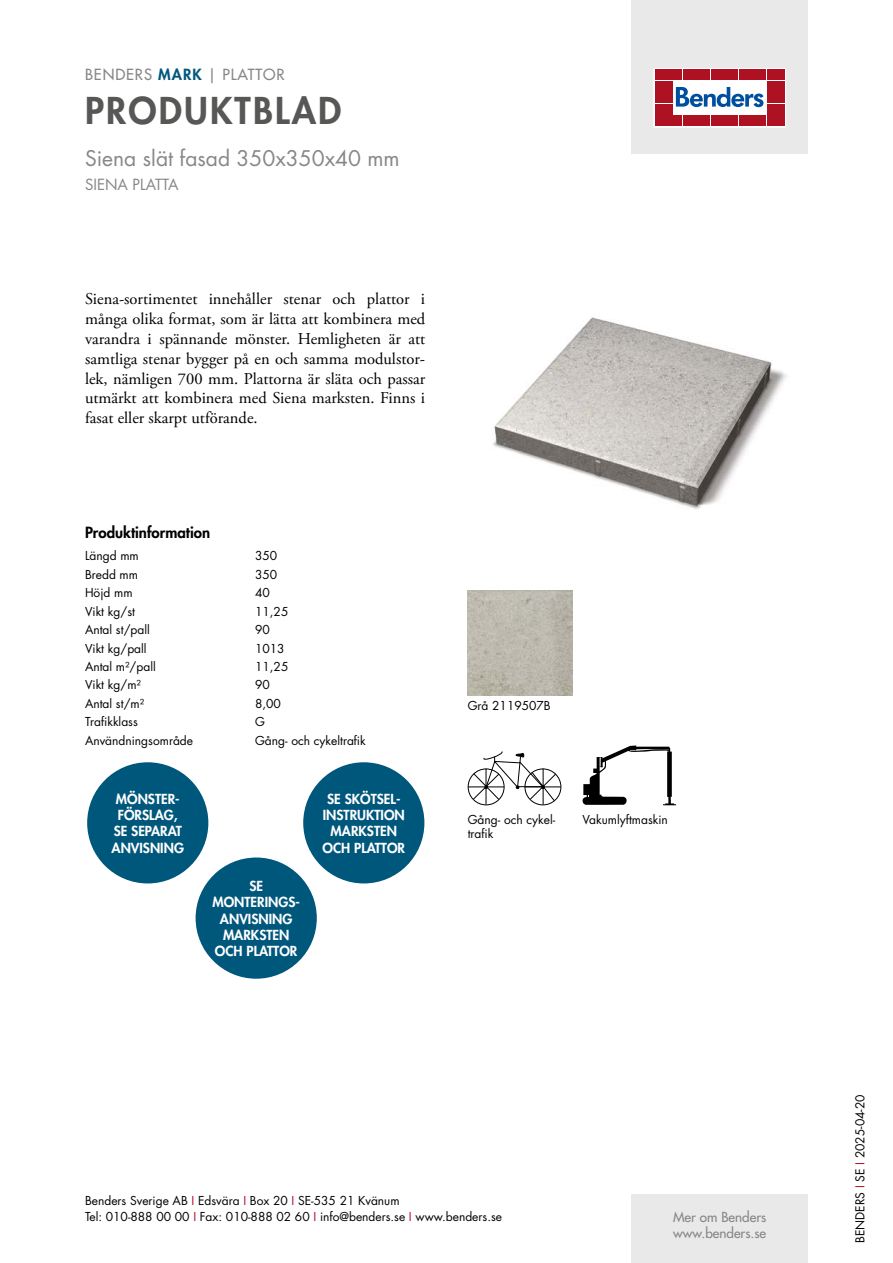
<style>
.page{position:relative;width:893px;height:1263px;background:#fff}
.page>*{position:absolute;margin:0;border:0;box-sizing:border-box;transform-origin:0 0}
.t1{font:800 36px "Futura Std";letter-spacing:.06em;color:#575756}
.t2{font:21px "Futura Std";color:#878787}
.t3{font:16.5px/19.8px "Adobe Garamond Pro";color:#000;text-align:justify}
.t4{font:500 15px "Futura Std";letter-spacing:.06em;color:#878787}
.t5{font:800 15px "Futura Std";color:#000}
.t6{font:15px "Futura Std";color:#878787}
.t7{font:800 13.5px/16.2px "Futura Std";color:#fff;text-align:center}
.t8{font:500 13.5px/16.2px "Futura Std";color:#878787}
.t9{font:12px/16.5px "Futura Std";color:#000}
.s1{font-weight:800;color:#00577c}
.s2{color:#ae1122}
</style>
<div class="page">
<div style="left:631px;top:0;width:177px;height:153px;background:#e9e9e9"></div>
<div style="left:631px;top:1195px;width:177px;height:68px;background:#e9e9e9"></div>
<svg style="left:656px;top:70px;width:128px;height:55px;background:#ebc5ca"></svg>
<div style="left:654px;top:68px;width:132px;height:59px;border:1px solid #fff"></div>
<div style="left:655px;top:70px;width:8px;height:10px;background:#ae1122"></div>
<div style="left:664px;top:70px;width:8px;height:10px;background:#ae1122"></div>
<div style="left:655px;top:81px;width:8px;height:10px;background:#ae1122"></div>
<div style="left:664px;top:81px;width:8px;height:10px;background:#ae1122"></div>
<div style="left:655px;top:93px;width:8px;height:10px;background:#ae1122"></div>
<div style="left:664px;top:93px;width:8px;height:10px;background:#ae1122"></div>
<div style="left:655px;top:104px;width:8px;height:11px;background:#ae1122"></div>
<div style="left:664px;top:104px;width:8px;height:11px;background:#ae1122"></div>
<div style="left:655px;top:116px;width:8px;height:10px;background:#ae1122"></div>
<div style="left:664px;top:116px;width:8px;height:10px;background:#ae1122"></div>
<div style="left:674px;top:70px;width:8px;height:10px;background:#ae1122"></div>
<div style="left:683px;top:70px;width:8px;height:10px;background:#ae1122"></div>
<div style="left:692px;top:70px;width:8px;height:10px;background:#ae1122"></div>
<div style="left:702px;top:70px;width:8px;height:10px;background:#ae1122"></div>
<div style="left:711px;top:70px;width:8px;height:10px;background:#ae1122"></div>
<div style="left:720px;top:70px;width:8px;height:10px;background:#ae1122"></div>
<div style="left:730px;top:70px;width:8px;height:10px;background:#ae1122"></div>
<div style="left:739px;top:70px;width:8px;height:10px;background:#ae1122"></div>
<div style="left:748px;top:70px;width:8px;height:10px;background:#ae1122"></div>
<div style="left:758px;top:70px;width:8px;height:10px;background:#ae1122"></div>
<div style="left:674px;top:116px;width:8px;height:10px;background:#ae1122"></div>
<div style="left:683px;top:116px;width:8px;height:10px;background:#ae1122"></div>
<div style="left:692px;top:116px;width:8px;height:10px;background:#ae1122"></div>
<div style="left:702px;top:116px;width:8px;height:10px;background:#ae1122"></div>
<div style="left:711px;top:116px;width:8px;height:10px;background:#ae1122"></div>
<div style="left:720px;top:116px;width:8px;height:10px;background:#ae1122"></div>
<div style="left:730px;top:116px;width:8px;height:10px;background:#ae1122"></div>
<div style="left:739px;top:116px;width:8px;height:10px;background:#ae1122"></div>
<div style="left:748px;top:116px;width:8px;height:10px;background:#ae1122"></div>
<div style="left:758px;top:116px;width:8px;height:10px;background:#ae1122"></div>
<div style="left:767px;top:70px;width:8px;height:10px;background:#ae1122"></div>
<div style="left:776px;top:70px;width:8px;height:10px;background:#ae1122"></div>
<div style="left:767px;top:81px;width:8px;height:10px;background:#ae1122"></div>
<div style="left:776px;top:81px;width:8px;height:10px;background:#ae1122"></div>
<div style="left:767px;top:93px;width:8px;height:10px;background:#ae1122"></div>
<div style="left:776px;top:93px;width:8px;height:10px;background:#ae1122"></div>
<div style="left:767px;top:104px;width:8px;height:11px;background:#ae1122"></div>
<div style="left:776px;top:104px;width:8px;height:11px;background:#ae1122"></div>
<div style="left:767px;top:116px;width:8px;height:10px;background:#ae1122"></div>
<div style="left:776px;top:116px;width:8px;height:10px;background:#ae1122"></div>
<svg style="left:676px;top:87px;width:87px;height:20px;background:#89add2"></svg>
<div style="left:303px;top:762px;width:121px;height:121px;background:#00577c;border-radius:50%"></div>
<div style="left:87px;top:762px;width:121px;height:121px;background:#00577c;border-radius:50%"></div>
<div style="left:196px;top:857px;width:121px;height:122px;background:#00577c;border-radius:50%"></div>
<img style="left:493px;top:317px;width:294px;height:192px">
<img style="left:468px;top:590px;width:105px;height:105px">
<svg style="left:468px;top:751px;width:93px;height:54px"></svg>
<svg style="left:583px;top:745px;width:93px;height:60px"></svg>
<p class="t4" style="left:85px;top:65px;width:201px">BENDERS <span class="s1">MARK</span> | PLATTOR</p>
<h1 class="t1" style="left:85px;top:87px;width:258px">PRODUKTBLAD</h1>
<h2 class="t2" style="left:85px;top:144px;width:316px">Siena slät fasad 350x350x40 mm</h2>
<p class="t6" style="left:85px;top:175px;width:95px">SIENA PLATTA</p>
<p class="t3" style="left:85px;top:290px;width:342px">Siena-sortimentet innehåller stenar och plattor i många olika format, som är lätta att kombinera med varandra i spännande mönster. Hemligheten är att samtliga stenar bygger på en och samma modulstor&shy;lek, nämligen 700 mm. Plattorna är släta och passar utmärkt att kombinera med Siena marksten. Finns i fasat eller skarpt utförande.</p>
<p class="t5" style="left:85px;top:522px;width:127px">Produktinformation</p>
<p class="t9" style="left:85px;top:548px;width:55px">Längd mm</p>
<p class="t9" style="left:255px;top:548px;width:24px">350</p>
<p class="t9" style="left:85px;top:566px;width:55px">Bredd mm</p>
<p class="t9" style="left:255px;top:566px;width:24px">350</p>
<p class="t9" style="left:85px;top:585px;width:49px">Höjd mm</p>
<p class="t9" style="left:255px;top:585px;width:16px">40</p>
<p class="t9" style="left:85px;top:603px;width:51px">Vikt kg/st</p>
<p class="t9" style="left:255px;top:603px;width:35px">11,25</p>
<p class="t9" style="left:85px;top:621px;width:66px">Antal st/pall</p>
<p class="t9" style="left:255px;top:621px;width:16px">90</p>
<p class="t9" style="left:85px;top:640px;width:63px">Vikt kg/pall</p>
<p class="t9" style="left:255px;top:640px;width:31px">1013</p>
<p class="t9" style="left:85px;top:658px;width:72px">Antal m²/pall</p>
<p class="t9" style="left:255px;top:658px;width:35px">11,25</p>
<p class="t9" style="left:85px;top:677px;width:57px">Vikt kg/m²</p>
<p class="t9" style="left:255px;top:677px;width:16px">90</p>
<p class="t9" style="left:85px;top:695px;width:61px">Antal st/m²</p>
<p class="t9" style="left:255px;top:695px;width:27px">8,00</p>
<p class="t9" style="left:85px;top:714px;width:54px">Trafikklass</p>
<p class="t9" style="left:255px;top:714px;width:11px">G</p>
<p class="t9" style="left:85px;top:732px;width:110px">Användningsområde</p>
<p class="t9" style="left:255px;top:732px;width:112px">Gång- och cykeltrafik</p>
<p class="t7" style="left:112px;top:791px;width:74px">MÖNSTER-<br>FÖRSLAG,<br>SE SEPARAT<br>ANVISNING</p>
<p class="t7" style="left:212px;top:878px;width:89px">SE<br>MONTERINGS-<br>ANVISNING<br>MARKSTEN<br>OCH PLATTOR</p>
<p class="t7" style="left:323px;top:791px;width:84px">SE SKÖTSEL-<br>INSTRUKTION<br>MARKSTEN<br>OCH PLATTOR</p>
<p class="t9" style="left:468px;top:697px;width:85px">Grå 2119507B</p>
<p class="t9" style="left:468px;top:812px;width:89px;line-height:14.4px">Gång- och cykel&shy;trafik</p>
<p class="t9" style="left:583px;top:811px;width:87px">Vakumlyftmaskin</p>
<p class="t9" style="left:85px;top:1192px;width:418px">Benders Sverige AB <span class="s2">I</span> Edsvära <span class="s2">I</span> Box 20 <span class="s2">I</span> SE-535 21 Kvänum<br>Tel: 010-888 00 00 <span class="s2">I</span> Fax: 010-888 02 60 <span class="s2">I</span> info@benders.se <span class="s2">I</span> www.benders.se</p>
<p class="t8" style="left:673px;top:1209px;width:95px">Mer om Benders www.benders.se</p>
<p class="t9" style="left:852px;top:1243px;width:150px;rotate:-90deg">BENDERS <span class="s2">I</span> SE <span class="s2">I</span> 2025-04-20</p>
</div>
